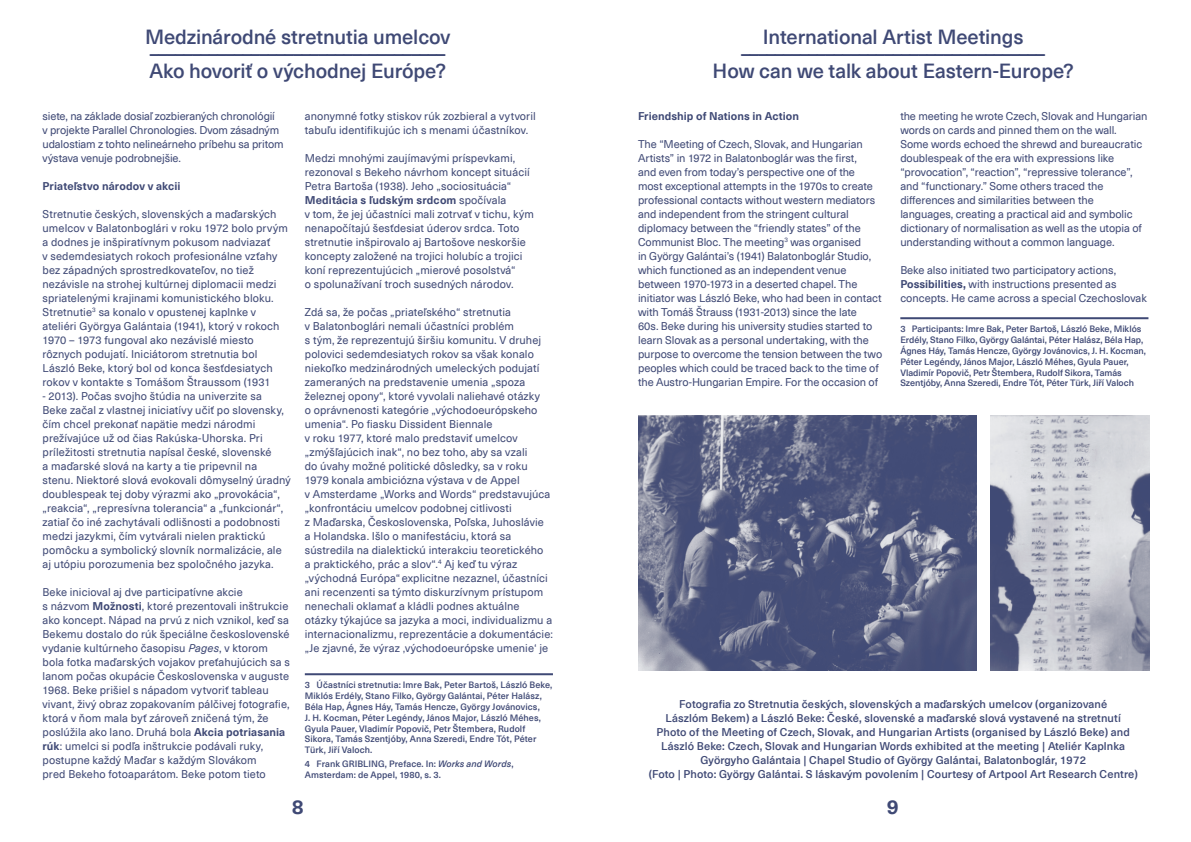
<style>
.page{position:relative;width:1191px;height:842px;background:#fff}
.page>*{position:absolute;margin:0;border:0;box-sizing:border-box;transform-origin:0 0}
.t1{font:500 20px/17px "Neue Haas Unica Pro";letter-spacing:-.01em;color:#3f4975;text-align:center}
.t2{font:700 20px "Neue Haas Unica Pro";color:#3f4975}
.t3{font:11px/14px "Neue Haas Unica Pro";letter-spacing:.005em;color:#3f4975}
.t4{font:500 11px/14px "Neue Haas Unica Pro";letter-spacing:.01em;color:#3f4975;text-align:center}
.t5{font:700 11px "Neue Haas Unica Pro";letter-spacing:.005em;color:#3f4975}
.t6{font:500 9px/10.8px "Neue Haas Unica Pro";letter-spacing:.005em;color:#3f4975}
.s1{font-weight:700}
.s2{font-style:italic}
</style>
<div class="page">
<hr style="left:900px;top:317px;width:248px;height:2px;background:#3f4975">
<img style="left:638px;top:416px;width:338px;height:254px">
<img style="left:990px;top:416px;width:159px;height:255px">
<hr style="left:305px;top:673px;width:248px;height:2px;background:#3f4975">
<h1 class="t1" style="left:145px;top:28px;width:307px;text-align:left">Medzinárodné stretnutia umelcov –––––––––––––––––––––––––––––––––––<br>Ako hovoriť o východnej Európe?</h1>
<p class="t3" style="left:43px;top:109px;width:243px">siete, na základe dosiaľ zozbieraných chronológií<br>v projekte Parallel Chronologies. Dvom zásadným udalostiam z tohto nelineárneho príbehu sa pritom výstava venuje podrobnejšie.</p>
<p class="t5" style="left:43px;top:179px;width:140px">Priateľstvo národov v akcii</p>
<p class="t3" style="left:43px;top:207px;width:247px">Stretnutie českých, slovenských a maďarských umelcov v Balatonboglári v roku 1972 bolo prvým a dodnes je inšpiratívnym pokusom nadviazať<br>v sedemdesiatych rokoch profesionálne vzťahy bez západných sprostredkovateľov, no tiež nezávisle na strohej kultúrnej diplomacii medzi spriatelenými krajinami komunistického bloku.<br>Stretnutie<sup>3</sup> sa konalo v opustenej kaplnke v ateliéri Györgya Galántaia (1941), ktorý v rokoch 1970 – 1973 fungoval ako nezávislé miesto rôznych podujatí. Iniciátorom stretnutia bol László Beke, ktorý bol od konca šesťdesiatych rokov v kontakte s Tomášom Štraussom (1931</p>
<p class="t3" style="left:43px;top:389px;width:250px">- 2013). Počas svojho štúdia na univerzite sa<br>Beke začal z vlastnej iniciatívy učiť po slovensky, čím chcel prekonať napätie medzi národmi prežívajúce už od čias Rakúska-Uhorska. Pri príležitosti stretnutia napísal české, slovenské<br>a maďarské slová na karty a tie pripevnil na stenu. Niektoré slová evokovali dômyselný úradný doublespeak tej doby výrazmi ako „provokácia“, „reakcia“, „represívna tolerancia“ a „funkcionár“, zatiaľ čo iné zachytávali odlišnosti a podobnosti medzi jazykmi, čím vytvárali nielen praktickú pomôcku a symbolický slovník normalizácie, ale aj utópiu porozumenia bez spoločného jazyka.</p>
<p class="t3" style="left:43px;top:585px;width:249px">Beke inicioval aj dve participatívne akcie<br>s názvom <span class="s1">Možnosti</span>, ktoré prezentovali inštrukcie ako koncept. Nápad na prvú z nich vznikol, keď sa Bekemu dostalo do rúk špeciálne československé vydanie kultúrneho časopisu <span class="s2">Pages</span>, v ktorom bola fotka maďarských vojakov preťahujúcich sa s lanom počas okupácie Československa v auguste 1968. Beke prišiel s nápadom vytvoriť tableau vivant, živý obraz zopakovaním pálčivej fotografie, ktorá v ňom mala byť zároveň zničená tým, že poslúžila ako lano. Druhá bola <span class="s1">Akcia potriasania rúk</span>: umelci si podľa inštrukcie podávali ruky, postupne každý Maďar s každým Slovákom<br>pred Bekeho fotoaparátom. Beke potom tieto</p>
<p class="t3" style="left:305px;top:109px;width:232px">anonymné fotky stiskov rúk zozbieral a vytvoril tabuľu identifikujúc ich s menami účastníkov.</p>
<p class="t3" style="left:305px;top:151px;width:231px">Medzi mnohými zaujímavými príspevkami, rezonoval s Bekeho návrhom koncept situácií Petra Bartoša (1938). Jeho „sociosituácia“ <span class="s1">Meditácia s ľudským srdcom</span> spočívala<br>v tom, že jej účastníci mali zotrvať v tichu, kým nenapočítajú šesťdesiat úderov srdca. Toto stretnutie inšpirovalo aj Bartošove neskoršie koncepty založené na trojici holubíc a trojici koní reprezentujúcich „mierové posolstvá“<br>o spolunažívaní troch susedných národov.<sup>1</sup></p>
<p class="t3" style="left:305px;top:305px;width:250px">Zdá sa, že počas „priateľského“ stretnutia<br>v Balatonboglári nemali účastníci problém<br>s tým, že reprezentujú širšiu komunitu. V druhej polovici sedemdesiatych rokov sa však konalo niekoľko medzinárodných umeleckých podujatí zameraných na predstavenie umenia „spoza železnej opony“, ktoré vyvolali naliehavé otázky<br>o oprávnenosti kategórie „východoeurópskeho umenia“. Po fiasku Dissident Biennale<br>v roku 1977, ktoré malo predstaviť umelcov „zmýšľajúcich inak“, no bez toho, aby sa vzali<br>do úvahy možné politické dôsledky, sa v roku 1979 konala ambiciózna výstava v de Appel<br>v Amsterdame „Works and Words“ predstavujúca „konfrontáciu umelcov podobnej citlivosti<br>z Maďarska, Československa, Poľska, Juhoslávie<br>a Holandska. Išlo o manifestáciu, ktorá sa sústredila na dialektickú interakciu teoretického<br>a praktického, prác a slov“.<sup>4</sup> Aj keď tu výraz <sup>2 </sup>„východná Európa“explicitne nezaznel, účastníci ani recenzenti sa týmto diskurzívnym prístupom nenechali oklamať a kládli podnes aktuálne otázky týkajúce sa jazyka a moci, individualizmu a internacionalizmu, reprezentácie a dokumentácie: „Je zjavné, že výraz ‚východoeurópske umenie‘ je</p>
<p class="t6" style="left:305px;top:680px;width:249px">3 Účastníci stretnutia: Imre Bak, Peter Bartoš, László Beke, Miklós Erdély, Stano Filko, György Galántai, Péter Halász, Béla Hap, Ágnes Háy, Tamás Hencze, György Jovánovics,<br>J. H. Kocman, Péter Legéndy, János Major, László Méhes, Gyula Pauer, Vladimír Popovič, Petr Štembera, Rudolf Sikora, Tamás Szentjóby, Anna Szeredi, Endre Tót, Péter Türk, Jiří Valoch.</p>
<p class="t6" style="left:305px;top:759px;width:210px">4 Frank GRIBLING, Preface. In: <span class="s2">Works and Words</span>,<br>Amsterdam: de Appel, 1980, s. 3.</p>
<h1 class="t1" style="left:712px;top:28px;width:363px">International Artist Meetings ––––––––––––––––––––––––––––––––––––<br>How can we talk about Eastern-Europe?</h1>
<p class="t5" style="left:638px;top:109px;width:163px">Friendship of Nations in Action</p>
<p class="t3" style="left:638px;top:137px;width:246px">The “Meeting of Czech, Slovak, and Hungarian Artists” in 1972 in Balatonboglár was the first,<br>and even from today’s perspective one of the most exceptional attempts in the 1970s to create professional contacts without western mediators and independent from the stringent cultural diplomacy between the “friendly states” of the Communist Bloc. The meeting<sup>3</sup> was organised<br>in György Galántai’s (1941) Balatonboglár Studio, which functioned as an independent venue between 1970-1973 in a deserted chapel. The initiator was László Beke, who had been in contact with Tomáš Štrauss (1931-2013) since the late<br>60s. Beke during his university studies started to learn Slovak as a personal undertaking, with the purpose to overcome the tension between the two peoples which could be traced back to the time of the Austro-Hungarian Empire. For the occasion of</p>
<p class="t3" style="left:900px;top:109px;width:249px">the meeting he wrote Czech, Slovak and Hungarian words on cards and pinned them on the wall.<br>Some words echoed the shrewd and bureaucratic doublespeak of the era with expressions like “provocation”, “reaction”, “repressive tolerance”, and “functionary.” Some others traced the differences and similarities between the languages, creating a practical aid and symbolic dictionary of normalisation as well as the utopia of understanding without a common language.<sup>1</sup></p>
<p class="t3" style="left:900px;top:263px;width:248px">Beke also initiated two participatory actions,<br><span class="s1">Possibilities,</span> with instructions presented as concepts. He came across a special Czechoslovak</p>
<p class="t6" style="left:900px;top:324px;width:247px">3 Participants: Imre Bak, Peter Bartoš, László Beke, Miklós Erdély, Stano Filko, György Galántai, Péter Halász, Béla Hap, Ágnes Háy, Tamás Hencze, György Jovánovics, J. H. Kocman, Péter Legéndy, János Major, László Méhes, Gyula Pauer, Vladimír Popovič, Petr Štembera, Rudolf Sikora, Tamás Szentjóby, Anna Szeredi, Endre Tót, Péter Türk, Jiří Valoch</p>
<p class="t4" style="left:648px;top:697px;width:490px">Fotografia zo Stretnutia českých, slovenských a maďarských umelcov (organizované<br>Lászlóm Bekem) a László Beke: České, slovenské a maďarské slová vystavené na stretnutí<br>Photo of the Meeting of Czech, Slovak, and Hungarian Artists (organised by László Beke) and László Beke: Czech, Slovak and Hungarian Words exhibited at the meeting | Ateliér Kaplnka Györgyho Galántaia | Chapel Studio of György Galántai, Balatonboglár, 1972<br>(Foto | Photo: György Galántai. S láskavým povolením | Courtesy of Artpool Art Research Centre)</p>
<h1 class="t2" style="left:292px;top:795px;width:13px">8</h1>
<h1 class="t2" style="left:887px;top:795px;width:13px">9</h1>
</div>
